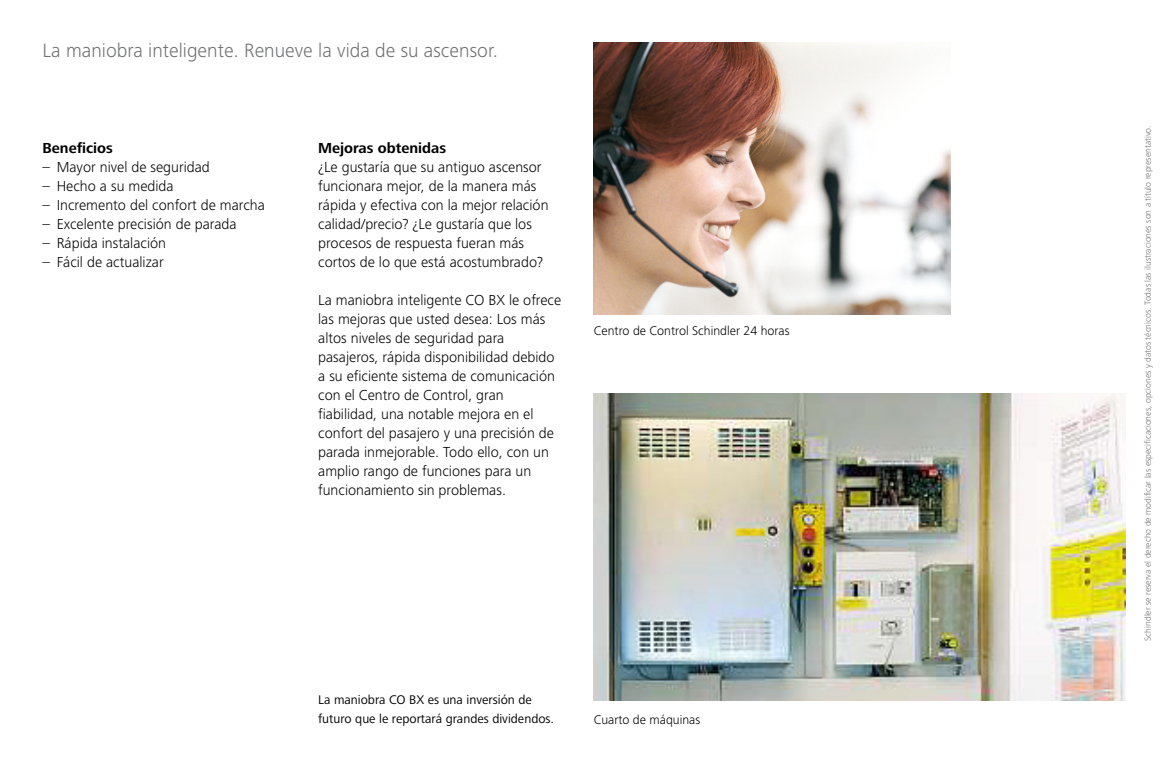
<style>
.page{position:relative;width:1168px;height:766px;background:#fff}
.page>*{position:absolute;margin:0;border:0;box-sizing:border-box;transform-origin:0 0}
.t1{font:300 20px "Frutiger Next LT";color:#707172}
.t2{font:300 15px/19px "Frutiger Next LT";color:#000}
.t3{font:700 15px "Frutiger Next LT";color:#000}
.t4{font:13px/19px "Frutiger Next LT";color:#000}
.t5{font:300 13px "Frutiger Next LT";color:#000}
.t6{font:300 9px "Frutiger Next LT";color:#707172}
</style>
<div class="page">
<img style="left:594px;top:43px;width:356px;height:272px">
<img style="left:594px;top:393px;width:531px;height:307px">
<h2 class="t1" style="left:43px;top:39px;width:457px">La maniobra inteligente. Renueve la vida de su ascensor.</h2>
<h3 class="t3" style="left:43px;top:139px;width:72px">Beneficios</h3>
<h3 class="t3" style="left:318px;top:139px;width:129px">Mejoras obtenidas</h3>
<p class="t2" style="left:43px;top:157px;width:169px">– Mayor nivel de seguridad</p>
<p class="t2" style="left:318px;top:157px;width:225px">¿Le gustaría que su antiguo ascensor</p>
<p class="t2" style="left:43px;top:176px;width:133px">– Hecho a su medida</p>
<p class="t2" style="left:318px;top:176px;width:220px">funcionara mejor, de la manera más</p>
<p class="t2" style="left:43px;top:195px;width:224px">– Incremento del confort de marcha</p>
<p class="t2" style="left:318px;top:195px;width:232px">rápida y efectiva con la mejor relación</p>
<p class="t2" style="left:43px;top:214px;width:196px">– Excelente precisión de parada</p>
<p class="t2" style="left:318px;top:214px;width:215px">calidad/precio? ¿Le gustaría que los</p>
<p class="t2" style="left:43px;top:233px;width:125px">– Rápida instalación</p>
<p class="t2" style="left:318px;top:233px;width:208px">procesos de respuesta fueran más</p>
<p class="t2" style="left:43px;top:252px;width:123px">– Fácil de actualizar</p>
<p class="t2" style="left:318px;top:252px;width:226px">cortos de lo que está acostumbrado?</p>
<p class="t2" style="left:318px;top:290px;width:245px">La maniobra inteligente CO BX le ofrece las mejoras que usted desea: Los más altos niveles de seguridad para pasajeros, rápida disponibilidad debido a su eficiente sistema de comunicación con el Centro de Control, gran fiabilidad, una notable mejora en el confort del pasajero y una precisión de parada inmejorable. Todo ello, con un amplio rango de funciones para un funcionamiento sin problemas.</p>
<p class="t5" style="left:594px;top:323px;width:197px">Centro de Control Schindler 24 horas</p>
<p class="t4" style="left:318px;top:690px;width:237px">La maniobra CO BX es una inversión de futuro que le reportará grandes dividendos.</p>
<p class="t5" style="left:594px;top:712px;width:108px">Cuarto de máquinas</p>
<p class="t6" style="left:1143px;top:640px;width:516px;rotate:-90deg">Schindler se reserva el derecho de modificar las especificaciones, opciones y datos técnicos. Todas las ilustraciones son a título representativo.</p>
</div>
